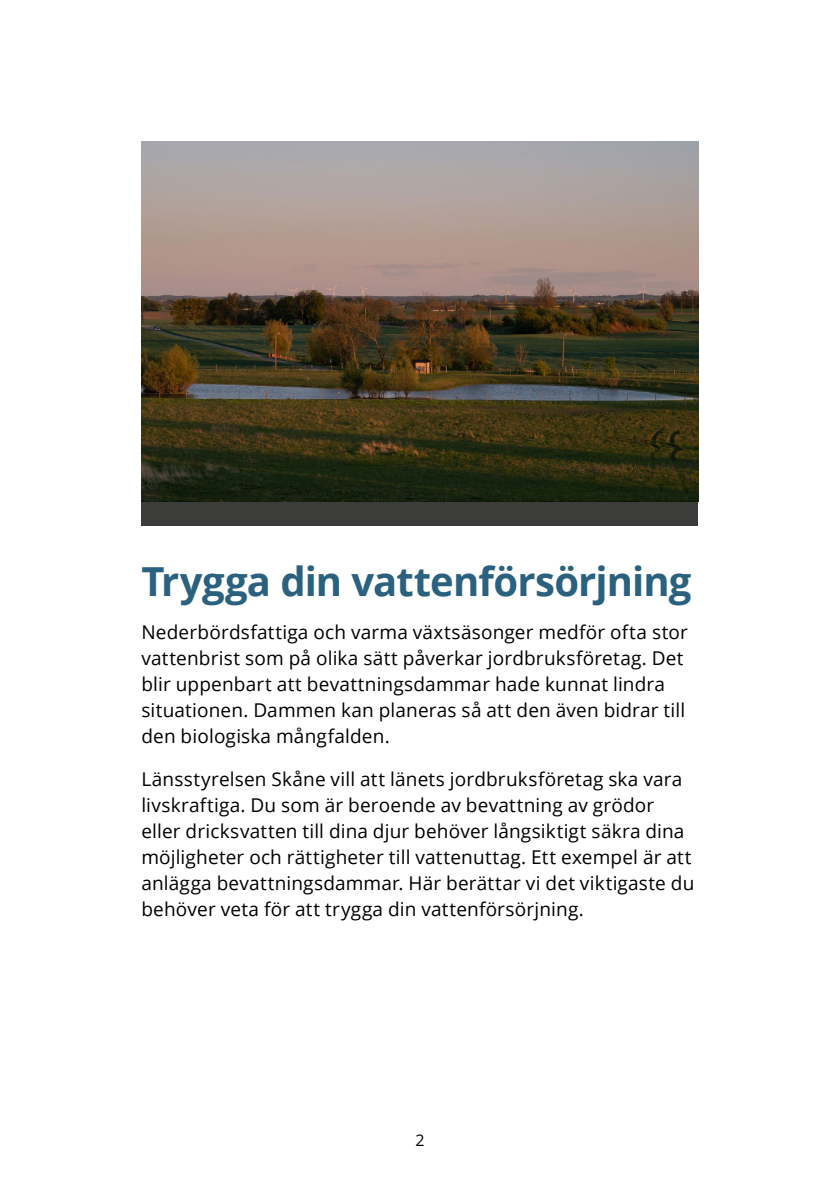
<style>
.page{position:relative;width:840px;height:1191px;background:#fff}
.page>*{position:absolute;margin:0;border:0;box-sizing:border-box;transform-origin:0 0}
.Rubrik_1{font:700 40px "Open Sans";letter-spacing:-.025em;color:#2a617f}
.Brödtext_Open_Sans_9_5_13{font:19px/26px "Open Sans";letter-spacing:.01em;color:#000}
.t1{font:16px "Open Sans";color:#000}
</style>
<div class="page">
<div style="left:141px;top:142px;width:556px;height:384px;background:#3c3c3b"></div>
<img style="left:141px;top:142px;width:556px;height:359px">
<h1 class="Rubrik_1" style="left:141px;top:553px;width:551px">Trygga din vattenförsörjning</h1>
<p class="Brödtext_Open_Sans_9_5_13" style="left:141px;top:618px;width:547px">Nederbördsfattiga och varma växtsäsonger medför ofta stor vattenbrist som på olika sätt påverkar jordbruksföretag. Det blir uppenbart att bevattningsdammar hade kunnat lindra situationen. Dammen kan planeras så att den även bidrar till den biologiska mångfalden.</p>
<p class="Brödtext_Open_Sans_9_5_13" style="left:141px;top:765px;width:554px">Länsstyrelsen Skåne vill att länets jordbruksföretag ska vara livskraftiga. Du som är beroende av bevattning av grödor eller dricksvatten till dina djur behöver långsiktigt säkra dina möjligheter och rättigheter till vattenuttag. Ett exempel är att anlägga bevattningsdammar. Här berättar vi det viktigaste du behöver veta för att trygga din vattenförsörjning.</p>
<p class="t1" style="left:415px;top:1129px;width:11px">2</p>
</div>
